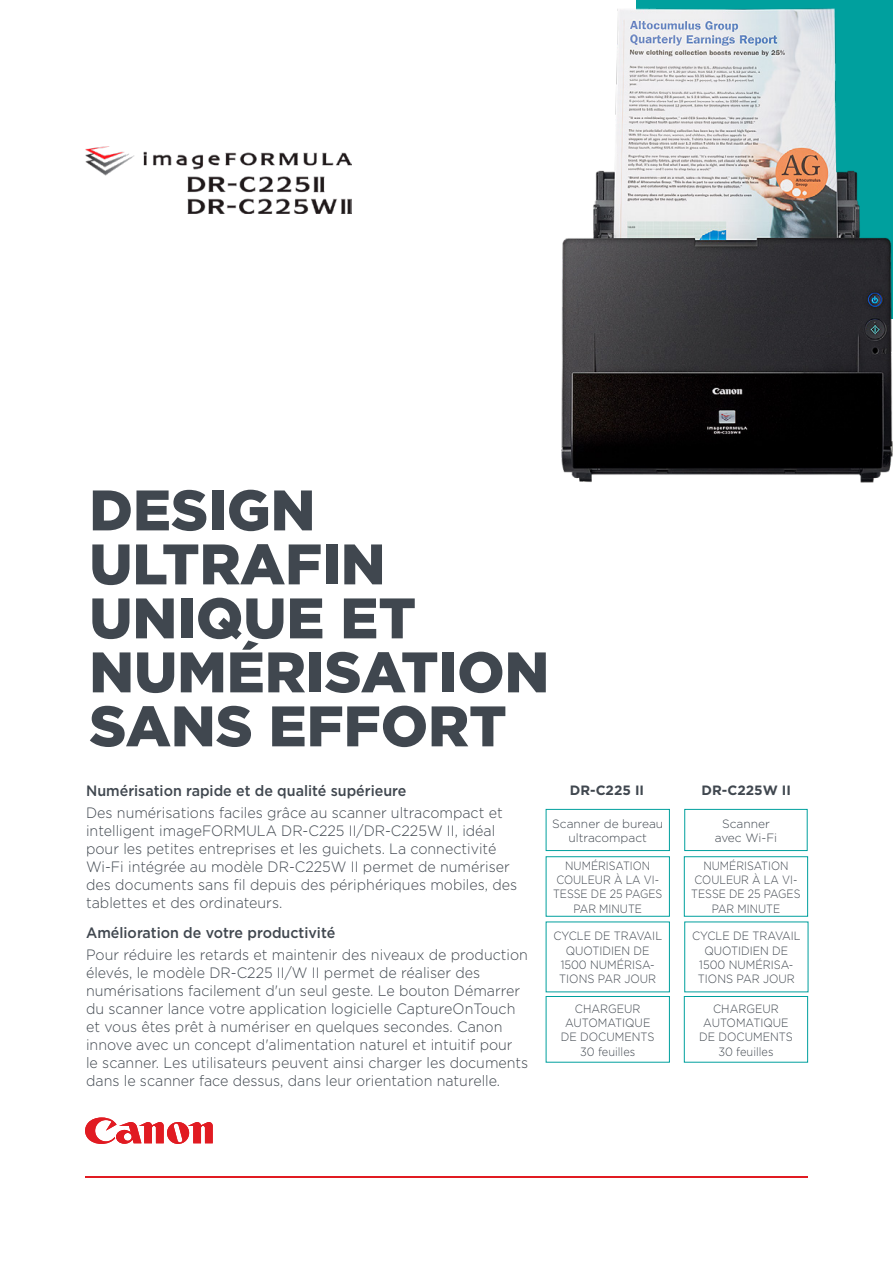
<style>
.page{position:relative;width:893px;height:1263px;background:#fff}
.page>*{position:absolute;margin:0;border:0;box-sizing:border-box;transform-origin:0 0}
.t1{font:900 57px/54px "Gotham";color:#40474f}
.t2{font:300 15px/18px "Gotham";color:#40474f;scale:.95 1}
.t3{font:500 15px "Gotham";color:#40474f;scale:.95 1}
.t4{font:700 13.5px "Gotham";color:#40474f}
.t5{font:300 12px/14.2px "Gotham";color:#40474f;text-align:center;scale:.92 1}
.t6{font:300 12px/14.2px "Gotham";color:#40474f;text-align:center;scale:.89 1}
.t7{font:300 12px/14.2px "Gotham";color:#40474f;text-align:center}
</style>
<div class="page">
<svg style="left:85px;top:1117px;width:128px;height:27px"></svg>
<hr style="left:85px;top:1176px;width:723px;height:2px;background:#e11b22">
<div style="left:637px;top:0;width:256px;height:319px;background:#00a09e"></div>
<img style="left:85px;top:147px;width:267px;height:66px">
<div style="left:684px;top:809px;width:124px;height:42px;border:1px solid #00a09e"></div>
<div style="left:684px;top:856px;width:124px;height:61px;border:1px solid #00a09e"></div>
<div style="left:684px;top:996px;width:124px;height:66px;border:1px solid #00a09e"></div>
<div style="left:546px;top:809px;width:124px;height:42px;border:1px solid #00a09e"></div>
<div style="left:546px;top:856px;width:124px;height:61px;border:1px solid #00a09e"></div>
<div style="left:546px;top:996px;width:124px;height:66px;border:1px solid #00a09e"></div>
<img style="left:561px;top:9px;width:332px;height:474px">
<h1 class="t1" style="left:89px;top:483px;width:461px">DESIGN<br>ULTRAFIN<br>UNIQUE ET<br>NUMÉRISATION<br>SANS EFFORT</h1>
<p class="t3" style="left:86px;top:781px;width:339px">Numérisation rapide et de qualité supérieure</p>
<p class="t2" style="left:86px;top:804px;width:455px">Des numérisations faciles grâce au scanner ultracompact et intelligent imageFORMULA DR-C225 II/DR-C225W II, idéal pour les petites entreprises et les guichets. La connectivité Wi-Fi intégrée au modèle DR-C225W II permet de numériser des documents sans fil depuis des périphériques mobiles, des tablettes et des ordinateurs.</p>
<p class="t3" style="left:86px;top:923px;width:264px">Amélioration de votre productivité</p>
<p class="t2" style="left:86px;top:945px;width:467px">Pour réduire les retards et maintenir des niveaux de production élevés, le modèle DR-C225 II/W II permet de réaliser des numérisations facilement d'un seul geste. Le bouton Démarrer du scanner lance votre application logicielle CaptureOnTouch et vous êtes prêt à numériser en quelques secondes. Canon innove avec un concept d'alimentation naturel et intuitif pour<br>le scanner. Les utilisateurs peuvent ainsi charger les documents dans le scanner face dessus, dans leur orientation naturelle.</p>
<p class="t4" style="left:570px;top:781px;width:76px">DR-C225 II</p>
<p class="t7" style="left:552px;top:816px;width:113px">Scanner de bureau ultracompact</p>
<p class="t6" style="left:553px;top:858px;width:124px">NUMÉRISATION<br>COULEUR À LA VI-<br>TESSE DE 25 PAGES<br>PAR MINUTE</p>
<p class="t5" style="left:553px;top:929px;width:120px">CYCLE DE TRAVAIL<br>QUOTIDIEN DE<br>1500 NUMÉRISA-<br>TIONS PAR JOUR</p>
<p class="t5" style="left:561px;top:1001px;width:103px">CHARGEUR<br>AUTOMATIQUE<br>DE DOCUMENTS<br>30 feuilles</p>
<p class="t4" style="left:702px;top:781px;width:91px">DR-C225W II</p>
<p class="t7" style="left:715px;top:816px;width:64px">Scanner avec Wi-Fi</p>
<p class="t6" style="left:691px;top:858px;width:124px">NUMÉRISATION<br>COULEUR À LA VI-<br>TESSE DE 25 PAGES<br>PAR MINUTE</p>
<p class="t5" style="left:692px;top:929px;width:120px">CYCLE DE TRAVAIL<br>QUOTIDIEN DE<br>1500 NUMÉRISA-<br>TIONS PAR JOUR</p>
<p class="t5" style="left:699px;top:1001px;width:103px">CHARGEUR<br>AUTOMATIQUE<br>DE DOCUMENTS<br>30 feuilles</p>
</div>
